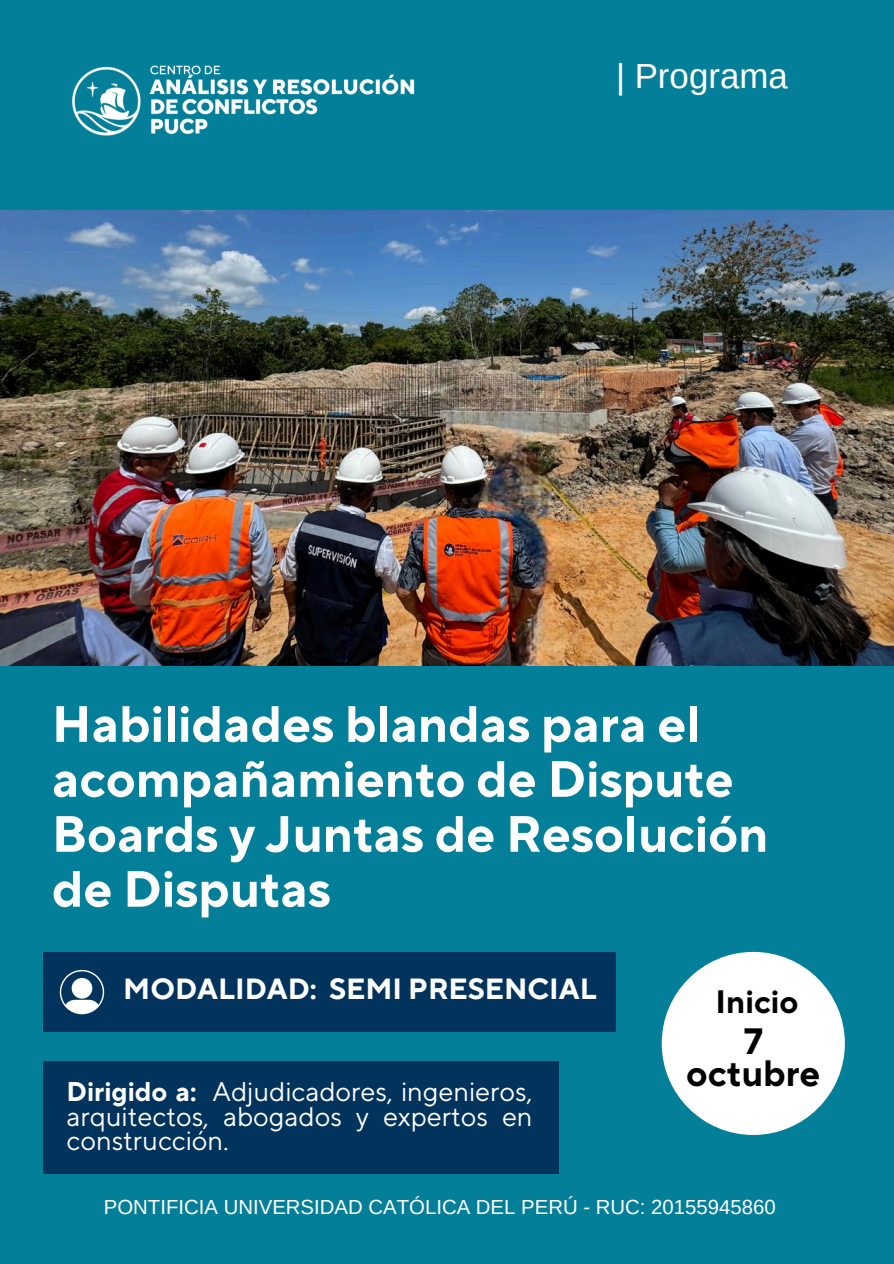
<style>
.page{position:relative;width:894px;height:1264px;background:#fff}
.page>*{position:absolute;margin:0;border:0;box-sizing:border-box;transform-origin:0 0}
.t1{font:700 50.85px/54.9px "TT Norms Pro";color:#fffeff}
.t2{font:700 36.45px/32.8px "TT Norms Pro";color:#000;text-align:center}
.t3{font:34.8px "Arimo";color:#fffeff}
.t4{font:700 32.25px "TT Norms Pro";color:#000}
.t5{font:700 29.1px "TT Norms Pro";color:#fffeff}
.t6{font:26.85px/24.8px "TT Norms Pro";color:#fff;text-align:justify}
.t7{font:20.4px "Arimo";color:#fffeff}
.s1{font-weight:700}
</style>
<div class="page">
<div style="left:0;top:0;width:893px;height:1263px;background:#047f99"></div>
<img style="left:72px;top:65px;width:343px;height:71px">
<div style="left:43px;top:951px;width:573px;height:80px;background:#01335c"></div>
<svg style="left:60px;top:969px;width:44px;height:45px"></svg>
<img style="left:0;top:210px;width:893px;height:455px">
<div style="left:661px;top:951px;width:183px;height:183px;background:#fff;border-radius:50%"></div>
<div style="left:43px;top:1061px;width:515px;height:113px;background:#01335c"></div>
<h6 class="t3" style="left:616px;top:57px;width:173px">| Programa</h6>
<h5 class="t1" style="left:52px;top:698px;width:718px">Habilidades blandas para el acompañamiento de Dispute<br>Boards y Juntas de Resolución de Disputas</h5>
<h3 class="t5" style="left:123px;top:971px;width:475px">MODALIDAD: SEMI PRESENCIAL</h3>
<h2 class="t6" style="left:67px;top:1080px;width:467px"><span class="s1">Dirigido a:</span> Adjudicadores, ingenieros, arquitectos, abogados y expertos en construcción.</h2>
<h1 class="t4" style="left:715px;top:981px;width:84px">Inicio</h1>
<p class="t2" style="left:686px;top:1025px;width:135px">7 octubre</p>
<h4 class="t7" style="left:104px;top:1194px;width:673px">PONTIFICIA UNIVERSIDAD CATÓLICA DEL PERÚ - RUC: 20155945860</h4>
</div>
